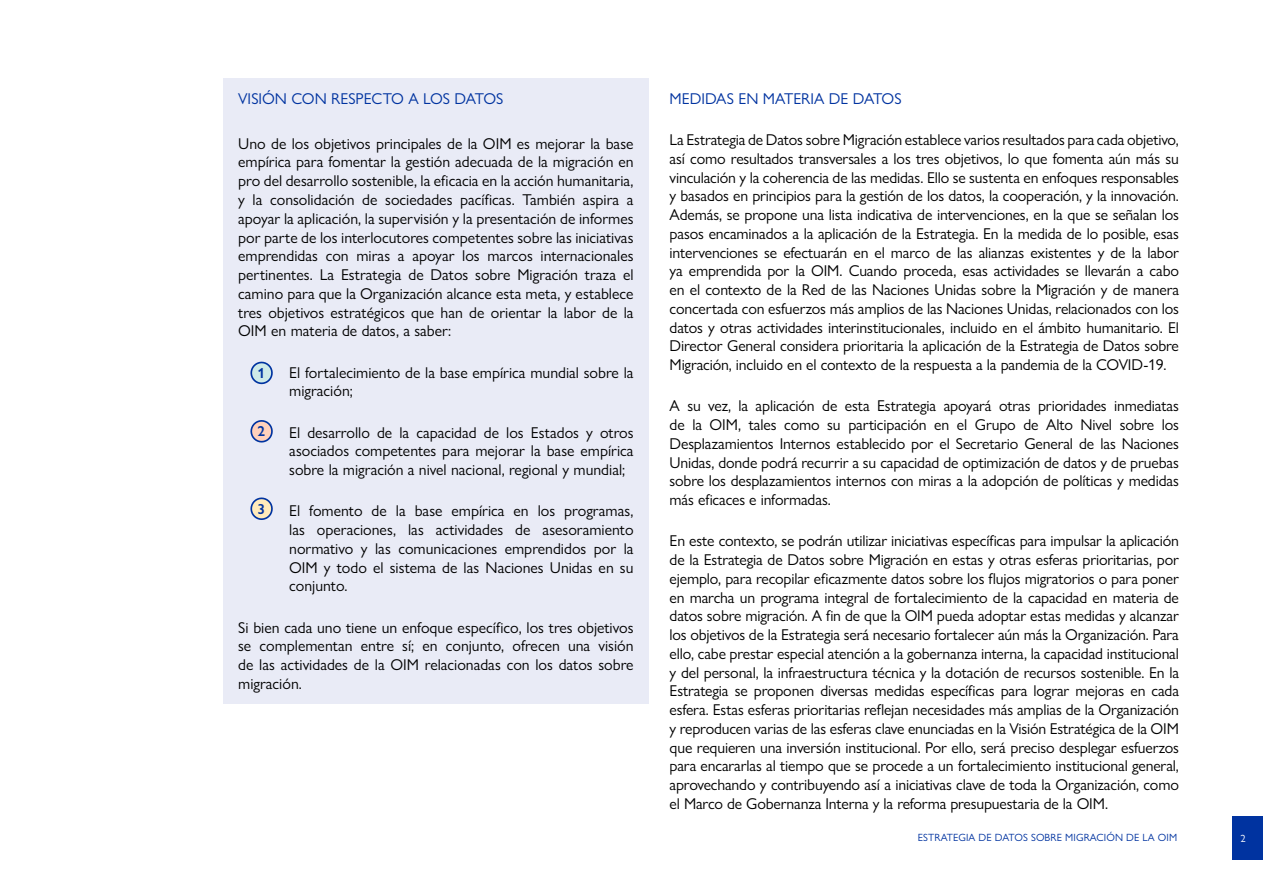
<style>
.page{position:relative;width:1263px;height:893px;background:#fff}
.page>*{position:absolute;margin:0;border:0;box-sizing:border-box;transform-origin:0 0}
.Content_Paragraph{font:15.75px/18.8px "Gill Sans Nova";color:#000;text-align:justify}
.Subtitle_-_Heading_2{font:15.75px/18.8px "Gill Sans Nova";color:#000;text-align:justify}
.Subtitle_-_Heading_2-2{font:15.75px "Gill Sans Nova";color:#0033a0}
.Content_Paragraph-2{font:600 14.55px "Gill Sans Nova";color:#0033a0}
.t1{font:10.5px "Gill Sans Nova";letter-spacing:.01em;color:#0033a0}
.t2{font:10.5px "Gill Sans Nova";color:#fff}
.s1{font-weight:300}
</style>
<div class="page">
<div style="left:1232px;top:816px;width:31px;height:43px;background:#0033a0"></div>
<div style="left:223px;top:78px;width:426px;height:626px;background:#e9ebf6"></div>
<svg style="left:250px;top:361px;width:23px;height:24px"></svg>
<svg style="left:250px;top:420px;width:23px;height:23px"></svg>
<svg style="left:250px;top:497px;width:23px;height:23px"></svg>
<p class="Subtitle_-_Heading_2-2" style="left:238px;top:90px;width:267px">VISIÓN CON RESPECTO A LOS DATOS</p>
<p class="Subtitle_-_Heading_2" style="left:238px;top:134px;width:397px">Uno de los objetivos principales de la OIM es mejorar la base empírica para fomentar la gestión adecuada de la migración en pro del desarrollo sostenible, la eficacia en la acción humanitaria, y la consolidación de sociedades pacíficas. También aspira a apoyar la aplicación, la supervisión y la presentación de informes por parte de los interlocutores competentes sobre las iniciativas emprendidas con miras a apoyar los marcos internacionales pertinentes. La Estrategia de Datos sobre Migración traza el camino para que la Organización alcance esta meta, y establece tres objetivos estratégicos que han de orientar la labor de la OIM en materia de datos, a saber:</p>
<p class="Content_Paragraph" style="left:289px;top:363px;width:346px;text-indent:-32px"><span class="s1">1.</span> El fortalecimiento de la base empírica mundial sobre la migración;</p>
<p class="Content_Paragraph" style="left:289px;top:423px;width:346px;text-indent:-32px"><span class="s1">2.</span> El desarrollo de la capacidad de los Estados y otros asociados competentes para mejorar la base empírica sobre la migración a nivel nacional, regional y mundial;</p>
<p class="Content_Paragraph" style="left:289px;top:501px;width:346px;text-indent:-32px"><span class="s1">3.</span> El fomento de la base empírica en los programas, las operaciones, las actividades de asesoramiento normativo y las comunicaciones emprendidos por la OIM y todo el sistema de las Naciones Unidas en su conjunto.</p>
<p class="Content_Paragraph" style="left:238px;top:618px;width:397px">Si bien cada uno tiene un enfoque específico, los tres objetivos se complementan entre sí; en conjunto, ofrecen una visión de las actividades de la OIM relacionadas con los datos sobre migración.</p>
<p class="Content_Paragraph-2" style="left:258px;top:364px;width:9px">1</p>
<p class="Content_Paragraph-2" style="left:258px;top:422px;width:9px">2</p>
<p class="Content_Paragraph-2" style="left:258px;top:500px;width:9px">3</p>
<p class="Subtitle_-_Heading_2-2" style="left:670px;top:89px;width:234px">MEDIDAS EN MATERIA DE DATOS</p>
<p class="Content_Paragraph" style="left:670px;top:130px;width:511px">La Estrategia de Datos sobre Migración establece varios resultados para cada objetivo, así como resultados transversales a los tres objetivos, lo que fomenta aún más su vinculación y la coherencia de las medidas. Ello se sustenta en enfoques responsables y basados en principios para la gestión de los datos, la cooperación, y la innovación.<br>Además, se propone una lista indicativa de intervenciones, en la que se señalan los pasos encaminados a la aplicación de la Estrategia. En la medida de lo posible, esas intervenciones se efectuarán en el marco de las alianzas existentes y de la labor ya emprendida por la OIM. Cuando proceda, esas actividades se llevarán a cabo en el contexto de la Red de las Naciones Unidas sobre la Migración y de manera concertada con esfuerzos más amplios de las Naciones Unidas, relacionados con los datos y otras actividades interinstitucionales, incluido en el ámbito humanitario. El Director General considera prioritaria la aplicación de la Estrategia de Datos sobre Migración, incluido en el contexto de la respuesta a la pandemia de la COVID-19.</p>
<p class="Content_Paragraph" style="left:670px;top:397px;width:511px">A su vez, la aplicación de esta Estrategia apoyará otras prioridades inmediatas de la OIM, tales como su participación en el Grupo de Alto Nivel sobre los Desplazamientos Internos establecido por el Secretario General de las Naciones Unidas, donde podrá recurrir a su capacidad de optimización de datos y de pruebas sobre los desplazamientos internos con miras a la adopción de políticas y medidas más eficaces e informadas.</p>
<p class="Content_Paragraph" style="left:670px;top:532px;width:511px">En este contexto, se podrán utilizar iniciativas específicas para impulsar la aplicación de la Estrategia de Datos sobre Migración en estas y otras esferas prioritarias, por ejemplo, para recopilar eficazmente datos sobre los flujos migratorios o para poner en marcha un programa integral de fortalecimiento de la capacidad en materia de datos sobre migración. A fin de que la OIM pueda adoptar estas medidas y alcanzar los objetivos de la Estrategia será necesario fortalecer aún más la Organización. Para ello, cabe prestar especial atención a la gobernanza interna, la capacidad institucional y del personal, la infraestructura técnica y la dotación de recursos sostenible. En la Estrategia se proponen diversas medidas específicas para lograr mejoras en cada esfera. Estas esferas prioritarias reflejan necesidades más amplias de la Organización y reproducen varias de las esferas clave enunciadas en la Visión Estratégica de la OIM que requieren una inversión institucional. Por ello, será preciso desplegar esfuerzos para encararlas al tiempo que se procede a un fortalecimiento institucional general, aprovechando y contribuyendo así a iniciativas clave de toda la Organización, como el Marco de Gobernanza Interna y la reforma presupuestaria de la OIM.</p>
<p class="t1" style="left:918px;top:831px;width:261px">ESTRATEGIA DE DATOS SOBRE MIGRACIÓN DE LA OIM</p>
<p class="t2" style="left:1240px;top:831px;width:7px">2</p>
</div>
